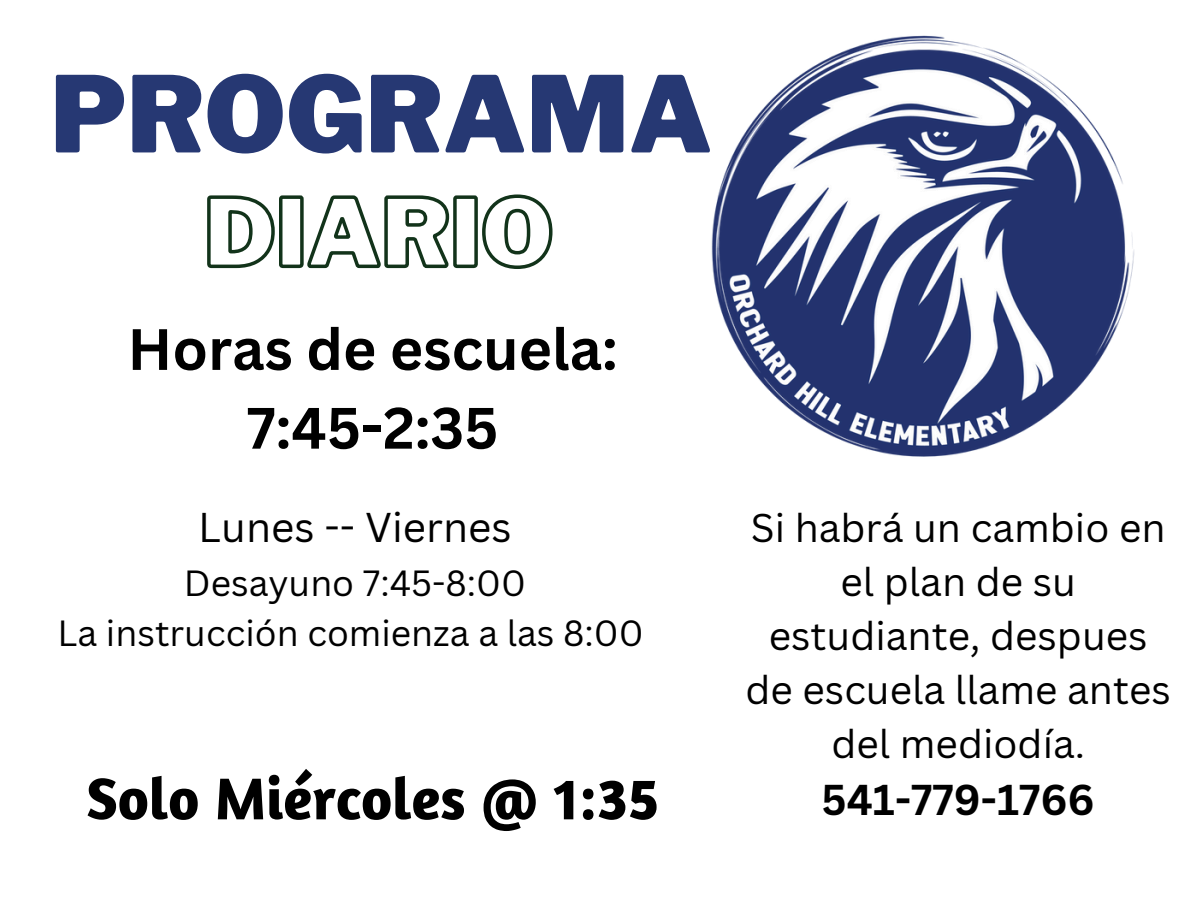
<style>
.page{position:relative;width:1188px;height:918px;background:#fff}
.page>*{position:absolute;margin:0;border:0;box-sizing:border-box;transform-origin:0 0}
.t1{font:900 104.7px "Libre Franklin";color:#263873}
.t2{font:700 60px "Amaranth";color:#000}
.t3{font:700 57px/78.6px "Canva Sans";color:#000;text-align:center}
.t4{font:700 42px "Canva Sans";color:#000}
.t5{font:40.5px "Canva Sans";color:#000}
.t6{font:39px/54px "Canva Sans";color:#000;text-align:center}
.t7{font:35.4px "Canva Sans";color:#000}
</style>
<div class="page">
<img style="left:711px;top:35px;width:424px;height:422px">
<svg style="left:207px;top:194px;width:346px;height:75px"></svg>
<h1 class="t1" style="left:50px;top:51px;width:664px">PROGRAMA</h1>
<p class="t3" style="left:128px;top:308px;width:492px">Horas de escuela:<br>7:45-2:35</p>
<h2 class="t5" style="left:198px;top:499px;width:315px">Lunes -- Viernes</h2>
<p class="t7" style="left:184px;top:558px;width:344px">Desayuno 7:45-8:00</p>
<p class="t7" style="left:57px;top:608px;width:588px">La instrucción comienza a las 8:00</p>
<p class="t2" style="left:86px;top:761px;width:574px">Solo Miércoles @ 1:35</p>
<h2 class="t6" style="left:746px;top:500px;width:427px">Si habrá un cambio en el plan de su estudiante, despues de escuela llame antes del mediodía.</h2>
<p class="t4" style="left:822px;top:770px;width:275px">541-779-1766</p>
</div>
